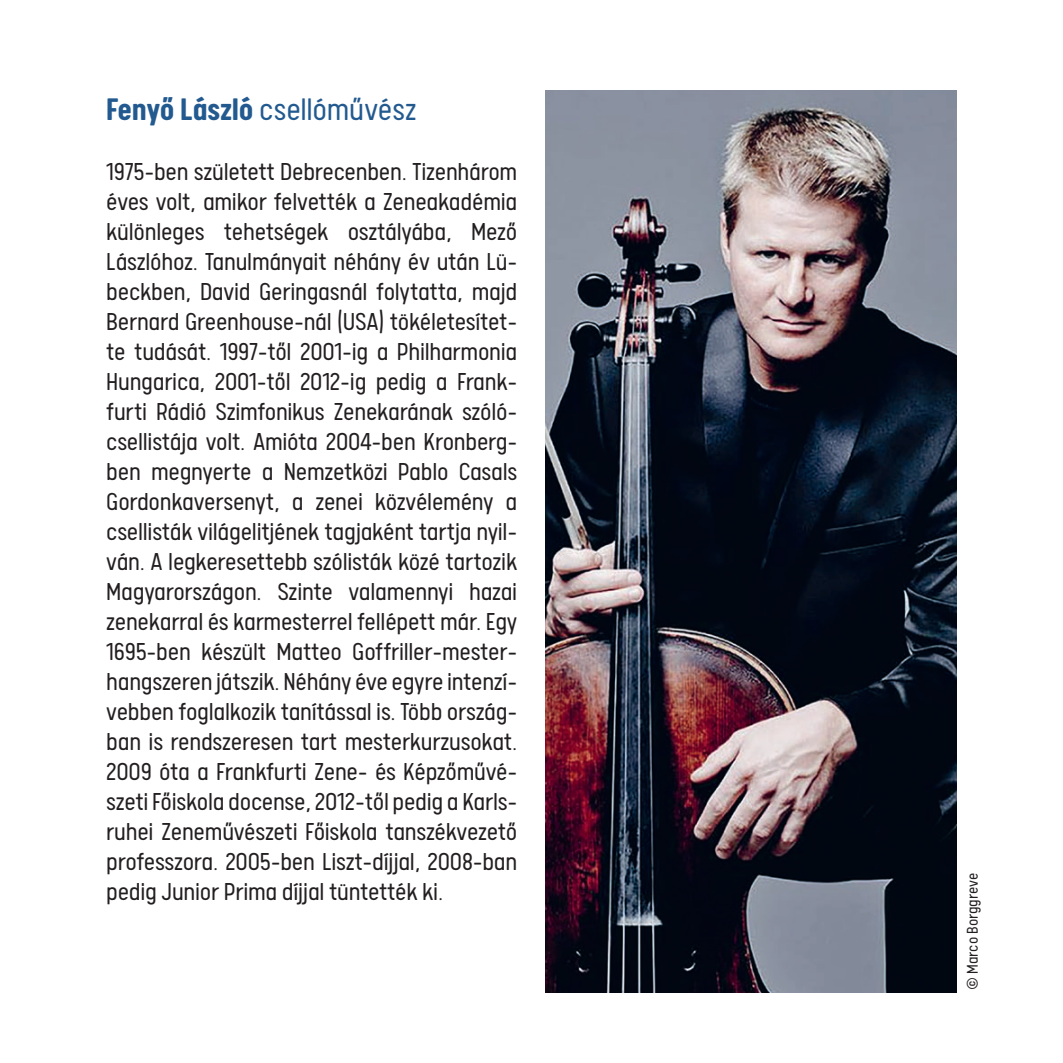
<style>
.page{position:relative;width:1063px;height:1063px;background:#fff}
.page>*{position:absolute;margin:0;border:0;box-sizing:border-box;transform-origin:0 0}
.t1{font:300 35px "Calps Concerto";letter-spacing:-.005em;color:#225a90}
.t2{font:300 27.5px/30px "Calps Concerto";letter-spacing:-.01em;color:#231f20;text-align:justify}
.t3{font:300 17.5px "Calps Concerto";letter-spacing:-.005em;color:#231f20}
.s1{font-family:"Calps";font-weight:700}
</style>
<div class="page">
<img style="left:546px;top:90px;width:411px;height:902px">
<p class="t1" style="left:106px;top:89px;width:312px"><span class="s1">Fenyő László</span> csellóművész</p>
<p class="t2" style="left:106px;top:155px;width:413px">1975-ben született Debrecenben. Tizenhárom éves volt, amikor felvették a Zeneakadémia különleges tehetségek osztályába, Mező Lászlóhoz. Tanulmányait néhány év után Lü&shy;beckben, David Geringasnál folytatta, majd Bernard Greenhouse-nál (USA) tökéletesítet&shy;te tudását. 1997-től 2001-ig a Philharmonia Hungarica, 2001-től 2012-ig pedig a Frank&shy;furti Rádió Szimfonikus Zenekarának szóló&shy;csellistája volt. Amióta 2004-ben Kronberg&shy;ben megnyerte a Nemzetközi Pablo Casals Gordonkaversenyt, a zenei közvélemény a csellisták világelitjének tagjaként tartja nyil&shy;ván. A legkeresettebb szólisták közé tartozik Magyarországon. Szinte valamennyi hazai zenekarral és karmesterrel fellépett már. Egy 1695-ben készült Matteo Goffriller-mester&shy;hangszeren játszik. Néhány éve egyre intenzí&shy;vebben foglalkozik tanítással is. Több ország&shy;ban is rendszeresen tart mesterkurzusokat.<br>2009 óta a Frankfurti Zene- és Képzőművé&shy;szeti Főiskola docense, 2012-től pedig a Karls&shy;ruhei Zeneművészeti Főiskola tanszékvezető professzora. 2005-ben Liszt-díjjal, 2008-ban pedig Junior Prima díjjal tüntették ki.</p>
<p class="t3" style="left:963px;top:990px;width:119px;rotate:-90deg">© Marco Borggreve</p>
</div>
